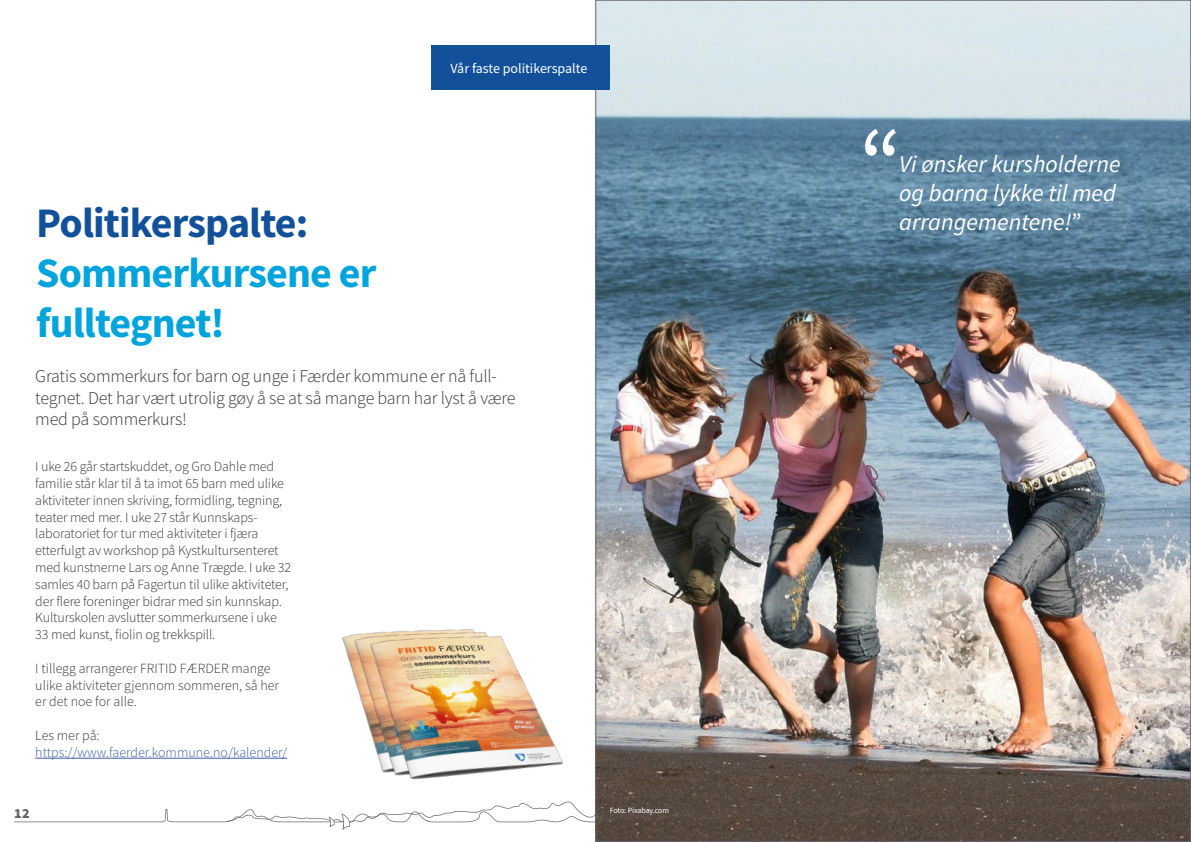
<style>
.page{position:relative;width:1191px;height:842px;background:#fff}
.page>*{position:absolute;margin:0;border:0;box-sizing:border-box;transform-origin:0 0}
.t1{font:100px "Source Sans Pro";color:#fff}
.t2{font:700 42px/50.4px "Source Sans Pro";letter-spacing:-.02em;color:#00a4dc}
.t3{font:700 42px "Source Sans Pro";letter-spacing:-.02em;color:#12519a}
.t4{font:italic 24px/28.8px "Source Sans Pro";color:#fff}
.t5{font:300 18px/21.6px "Source Sans Pro";letter-spacing:-.01em;color:#373437}
.t6{font:300 14px/16.8px "Source Sans Pro";letter-spacing:-.01em;color:#373437}
.t7{font:300 14px "Source Sans Pro";color:#3d5da2}
.t8{font:14px "Source Sans Pro";color:#fff}
.t9{font:900 14px "Source Sans Pro";color:#666566}
.t10{font:8px "Source Sans Pro";letter-spacing:-.02em;color:#fff}
.s1{font-style:normal}
</style>
<div class="page">
<svg style="left:14px;top:801px;width:581px;height:29px"></svg>
<img style="left:597px;top:2px;width:591px;height:838px">
<div style="left:431px;top:45px;width:178px;height:45px;background:#12519a"></div>
<hr style="left:35px;top:758px;width:252px;height:1px;background:#3d5da2">
<img style="left:344px;top:633px;width:16px;height:65px">
<img style="left:360px;top:629px;width:203px;height:151px">
<p class="t8" style="left:450px;top:59px;width:138px">Vår faste politikerspalte</p>
<h2 class="t3" style="left:36px;top:194px;width:274px">Politikerspalte:</h2>
<h2 class="t2" style="left:36px;top:247px;width:342px">Sommerkursene er fulltegnet!</h2>
<p class="t5" style="left:35px;top:365px;width:482px">Gratis sommerkurs for barn og unge i Færder kommune er nå full&shy;tegnet. Det har vært utrolig gøy å se at så mange barn har lyst å være med på sommerkurs!</p>
<p class="t6" style="left:35px;top:458px;width:257px">I uke 26 går startskuddet, og Gro Dahle med familie står klar til å ta imot 65 barn med ulike aktiviteter innen skriving, formidling, tegning, teater med mer. I uke 27 står Kunnskaps&shy;laboratoriet for tur med aktiviteter i fjæra etterfulgt av workshop på Kystkultursenteret med kunstnerne Lars og Anne Trægde. I uke 32 samles 40 barn på Fagertun til ulike aktiviteter, der flere foreninger bidrar med sin kunnskap.<br>Kulturskolen avslutter sommerkursene i uke 33 med kunst, fiolin og trekkspill.</p>
<p class="t6" style="left:35px;top:660px;width:245px">I tillegg arrangerer FRITID FÆRDER mange ulike aktiviteter gjennom sommeren, så her er det noe for alle.</p>
<p class="t6" style="left:35px;top:727px;width:66px">Les mer på:</p>
<p class="t7" style="left:35px;top:743px;width:253px">https://www.faerder.kommune.no/kalender/</p>
<p class="t9" style="left:14px;top:803px;width:17px">12</p>
<p class="t10" style="left:609px;top:805px;width:61px">Foto: Pixabay.com</p>
<h1 class="t1" style="left:859px;top:102px;width:44px">“</h1>
<h3 class="t4" style="left:899px;top:150px;width:223px">Vi ønsker kursholderne og barna lykke til med arrangementene!<span class="s1">”</span></h3>
</div>
